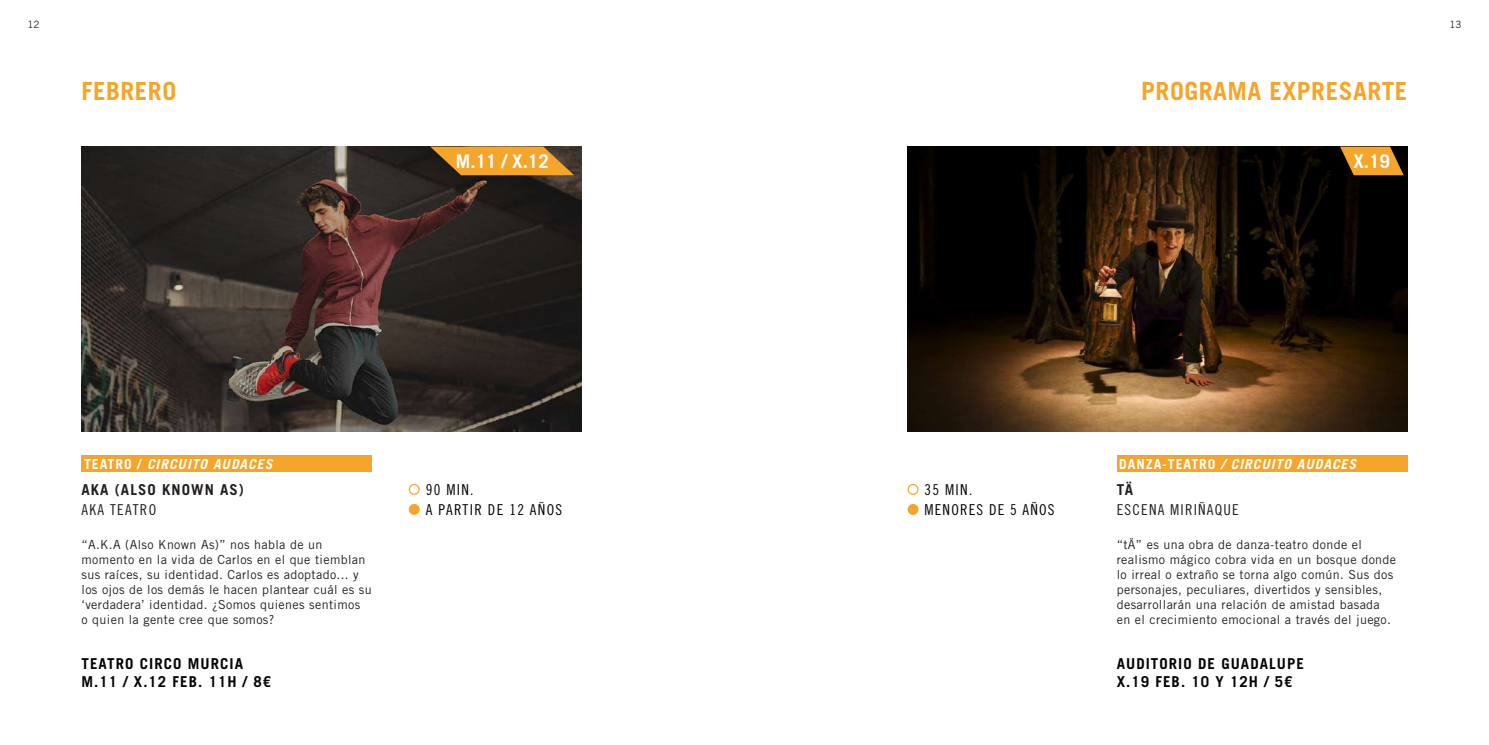
<style>
.page{position:relative;width:1489px;height:745px;background:#fff}
.page>*{position:absolute;margin:0;border:0;box-sizing:border-box;transform-origin:0 0}
.t1{font:700 25px "Trade Gothic LT Std";letter-spacing:.02em;color:#f5a52a}
.t2{font:700 18.75px "Trade Gothic LT Std";color:#fff}
.t3{font:700 15px/17.5px "Trade Gothic LT Std";letter-spacing:.07em;color:#040503}
.t4{font:15px/20px "Trade Gothic LT Std Cn 18";letter-spacing:.09em;color:#040503}
.t5{font:15px "Trade Gothic LT Std Cn 18";letter-spacing:.08em;color:#231f20}
.t6{font:700 15px "Trade Gothic LT Std";letter-spacing:.07em;color:#231f20}
.t7{font:italic 700 13.75px "Trade Gothic LT Std";letter-spacing:.07em;color:#fff}
.t8{font:12.5px/15px "Trade Gothic LT Std";letter-spacing:.03em;color:#231f20}
.t9{font:10px "Trade Gothic LT Std";color:#231f20}
.s1{font-style:normal}
</style>
<div class="page">
<div style="left:409px;top:483px;width:11px;height:11px;border:1px solid #f5a52a;border-radius:50%"></div>
<div style="left:409px;top:504px;width:10px;height:10px;background:#f5a52a;border-radius:50%"></div>
<div style="left:409px;top:503px;width:11px;height:11px;border:1px solid #f5a52a;border-radius:50%"></div>
<div style="left:907px;top:483px;width:11px;height:11px;border:1px solid #f5a52a;border-radius:50%"></div>
<div style="left:908px;top:504px;width:9px;height:10px;background:#f5a52a;border-radius:50%"></div>
<div style="left:907px;top:503px;width:11px;height:11px;border:1px solid #f5a52a;border-radius:50%"></div>
<img style="left:907px;top:146px;width:500px;height:285px">
<img style="left:81px;top:146px;width:500px;height:285px">
<div style="left:81px;top:455px;width:291px;height:16px;background:#f5a52a"></div>
<div style="left:1116px;top:455px;width:291px;height:16px;background:#f5a52a"></div>
<svg style="left:1339px;top:146px;width:64px;height:29px"></svg>
<svg style="left:430px;top:146px;width:144px;height:29px"></svg>
<p class="t9" style="left:27px;top:18px;width:14px">12</p>
<p class="t9" style="left:1449px;top:18px;width:14px">13</p>
<h1 class="t1" style="left:81px;top:75px;width:96px">FEBRERO</h1>
<h1 class="t1" style="left:1141px;top:75px;width:268px">PROGRAMA EXPRESARTE</h1>
<h2 class="t2" style="left:456px;top:149px;width:94px">M.11 / X.12</h2>
<h2 class="t2" style="left:1353px;top:149px;width:38px">X.19</h2>
<p class="t7" style="left:84px;top:455px;width:190px"><span class="s1">TEATRO /</span> CIRCUITO AUDACES</p>
<p class="t7" style="left:1119px;top:455px;width:238px"><span class="s1">DANZA-TEATRO</span> / CIRCUITO AUDACES</p>
<p class="t6" style="left:81px;top:480px;width:164px">AKA (ALSO KNOWN AS)</p>
<p class="t5" style="left:81px;top:500px;width:76px">AKA TEATRO</p>
<p class="t4" style="left:425px;top:479px;width:138px">90 MIN.<br>A PARTIR DE 12 AÑOS</p>
<p class="t4" style="left:924px;top:479px;width:131px">35 MIN.<br>MENORES DE 5 AÑOS</p>
<p class="t6" style="left:1116px;top:480px;width:18px">TÄ</p>
<p class="t5" style="left:1116px;top:500px;width:124px">ESCENA MIRIÑAQUE</p>
<p class="t8" style="left:81px;top:536px;width:292px">“A.K.A (Also Known As)” nos habla de un momento en la vida de Carlos en el que tiemblan sus raíces, su identidad. Carlos es adoptado... y los ojos de los demás le hacen plantear cuál es su ‘verdadera’ identidad. ¿Somos quienes sentimos<br>o quien la gente cree que somos?</p>
<p class="t8" style="left:1116px;top:536px;width:281px">“tÄ” es una obra de danza-teatro donde el realismo mágico cobra vida en un bosque donde lo irreal o extraño se torna algo común. Sus dos personajes, peculiares, divertidos y sensibles, desarrollarán una relación de amistad basada en el crecimiento emocional a través del juego.</p>
<p class="t3" style="left:81px;top:654px;width:191px">TEATRO CIRCO MURCIA<br>M.11 / X.12 FEB. 11H / 8€</p>
<p class="t3" style="left:1116px;top:654px;width:189px">AUDITORIO DE GUADALUPE<br>X.19 FEB. 10 Y 12H / 5€</p>
</div>
